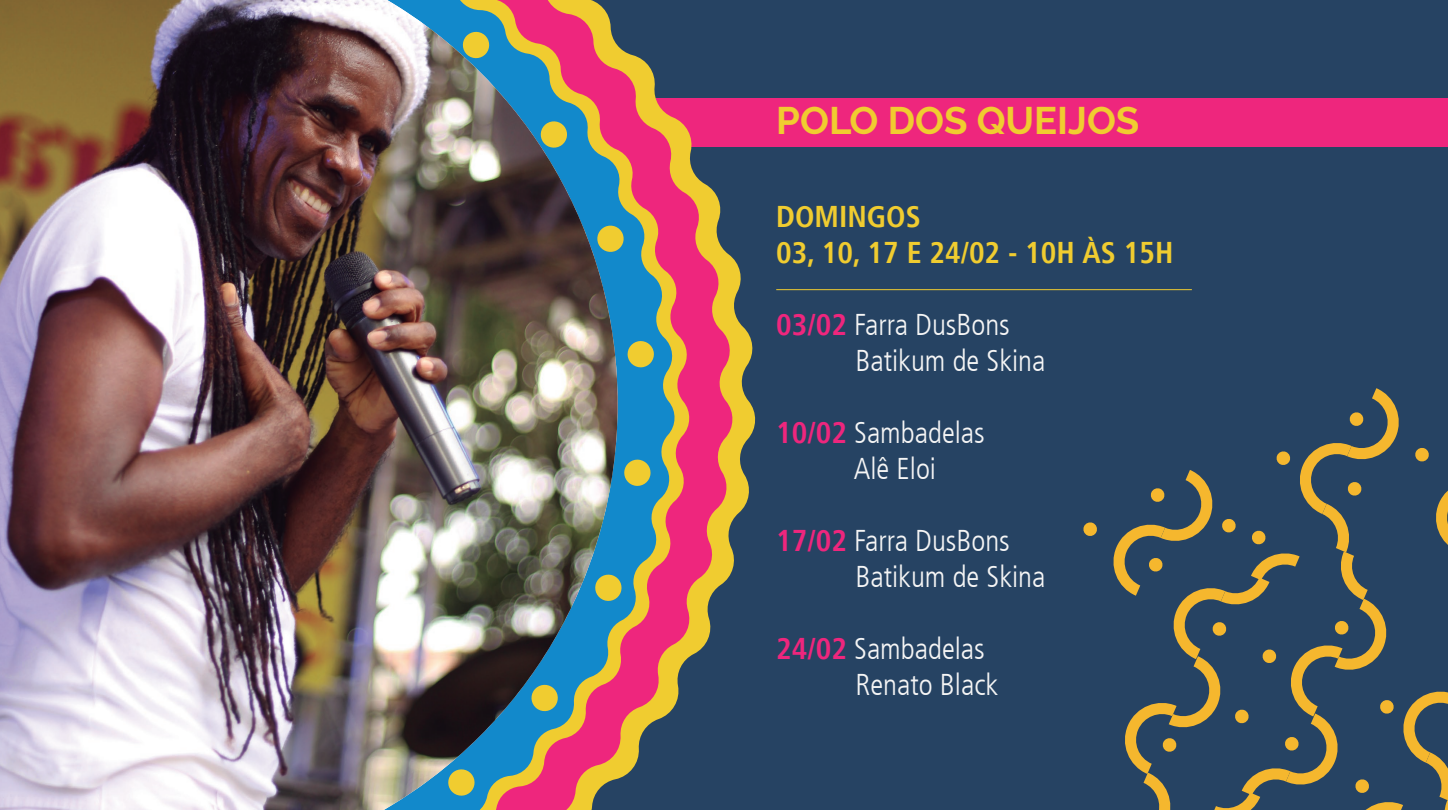
<style>
.page{position:relative;width:1448px;height:810px;background:#fff}
.page>*{position:absolute;margin:0;border:0;box-sizing:border-box;transform-origin:0 0}
.t1{font:700 38.25px "Raleway";color:#f0cc30}
.t2{font:300 condensed 30px "Frutiger LT";color:#f5f5f5}
.t3{font:700 condensed 30px "Frutiger LT";color:#f0cc30}
.s1{font-weight:700;color:#ee267d}
</style>
<div class="page">
<div style="left:1px;top:0;width:1447px;height:810px;background:#264363"></div>
<svg style="left:1083px;top:522px;width:14px;height:14px"></svg>
<svg style="left:1113px;top:388px;width:335px;height:422px"></svg>
<div style="left:644px;top:98px;width:804px;height:49px;background:#ee267d"></div>
<svg style="left:735px;top:261px;width:21px;height:256px"></svg>
<svg style="left:691px;top:140px;width:44px;height:516px"></svg>
<svg style="left:677px;top:119px;width:14px;height:581px;fill:#ee267d"></svg>
<svg style="left:617px;top:45px;width:60px;height:734px"></svg>
<svg style="left:617px;top:224px;width:8px;height:30px"></svg>
<svg style="left:617px;top:573px;width:6px;height:30px"></svg>
<svg style="left:623px;top:459px;width:28px;height:28px"></svg>
<svg style="left:627px;top:340px;width:27px;height:28px"></svg>
<img style="left:0;top:0;width:617px;height:810px">
<hr style="left:776px;top:289px;width:415px;height:1px;background:#f0cc30">
<p class="t1" style="left:776px;top:99px;width:365px">POLO DOS QUEIJOS</p>
<p class="t3" style="left:776px;top:198px;width:146px">DOMINGOS</p>
<p class="t3" style="left:776px;top:234px;width:398px">03, 10, 17 E 24/02 - 10H ÀS 15H</p>
<p class="t2" style="left:776px;top:307px;width:235px"><span class="s1">03/02</span> Farra DusBons</p>
<p class="t2" style="left:855px;top:343px;width:191px">Batikum de Skina</p>
<p class="t2" style="left:776px;top:415px;width:210px"><span class="s1">10/02</span> Sambadelas</p>
<p class="t2" style="left:854px;top:451px;width:84px">Alê Eloi</p>
<p class="t2" style="left:776px;top:523px;width:235px"><span class="s1">17/02</span> Farra DusBons</p>
<p class="t2" style="left:855px;top:559px;width:191px">Batikum de Skina</p>
<p class="t2" style="left:776px;top:631px;width:210px"><span class="s1">24/02</span> Sambadelas</p>
<p class="t2" style="left:855px;top:667px;width:144px">Renato Black</p>
</div>
